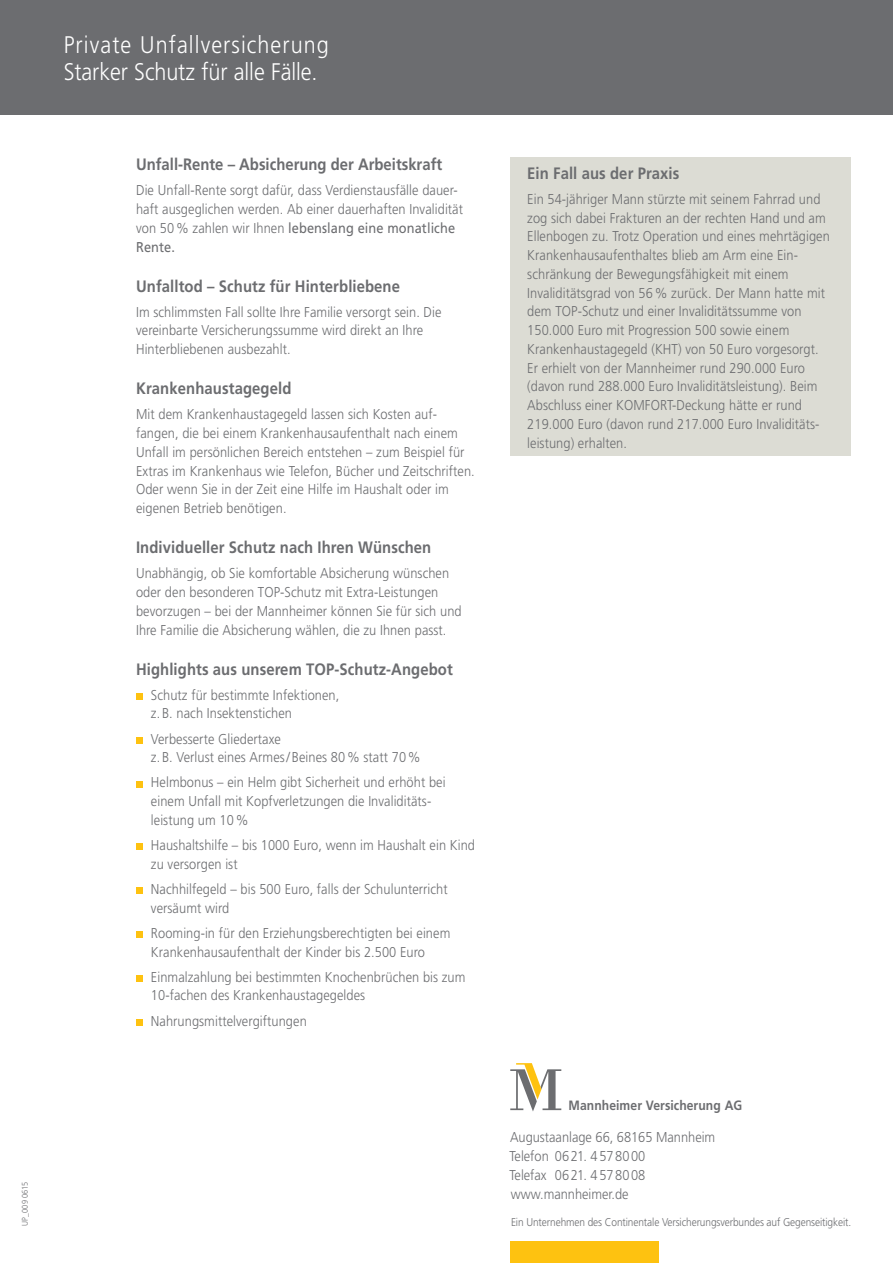
<style>
.page{position:relative;width:893px;height:1263px;background:#fff}
.page>*{position:absolute;margin:0;border:0;box-sizing:border-box;transform-origin:0 0}
.t1{font:300 24px/27px "Frutiger";letter-spacing:.05em;color:#fff;scale:.9 1}
.t2{font:700 16.5px "Frutiger";letter-spacing:.005em;color:#6c6d70;scale:.9 1}
.t3{font:300 14.25px/18.8px "Frutiger";letter-spacing:.005em;color:#6c6d70;scale:.9 1}
.t4{font:700 13.5px "Frutiger";letter-spacing:.005em;color:#6c6d70;scale:.9 1}
.t5{font:300 11.25px "Frutiger";letter-spacing:-.01em;color:#6c6d70;scale:.9 1}
.t6{font:300 8.25px "Frutiger";letter-spacing:.035em;color:#6c6d70;scale:.9 1}
.s1{font-weight:400}
</style>
<div class="page">
<div style="left:510px;top:1242px;width:149px;height:21px;background:#fec210"></div>
<svg style="left:510px;top:1063px;width:51px;height:48px"></svg>
<div style="left:136px;top:693px;width:6px;height:7px;background:#fec210"></div>
<svg style="left:136px;top:737px;width:6px;height:6px"></svg>
<svg style="left:136px;top:781px;width:6px;height:6px"></svg>
<svg style="left:136px;top:844px;width:6px;height:6px"></svg>
<div style="left:136px;top:887px;width:6px;height:7px;background:#fec210"></div>
<div style="left:136px;top:931px;width:6px;height:7px;background:#fec210"></div>
<div style="left:136px;top:975px;width:6px;height:7px;background:#fec210"></div>
<svg style="left:136px;top:1019px;width:6px;height:6px"></svg>
<div style="left:510px;top:157px;width:340px;height:299px;background:#dcdcd4"></div>
<div style="left:0;top:0;width:893px;height:115px;background:#6c6d70"></div>
<p class="t6" style="left:20px;top:1226px;width:51px;rotate:-90deg">UP_009 0615</p>
<h1 class="t1" style="left:64px;top:31px;width:296px">Private Unfallversicherung<br>Starker Schutz für alle Fälle.</h1>
<p class="t2" style="left:136px;top:155px;width:342px">Unfall-Rente – Absicherung der Arbeitskraft</p>
<p class="t3" style="left:136px;top:181px;width:365px">Die Unfall-Rente sorgt dafür, dass Verdienstausfälle dauer&shy;haft ausgeglichen werden. Ab einer dauerhaften Invalidität von 50% zahlen wir Ihnen <span class="s1">lebenslang eine monatliche Rente.</span></p>
<p class="t2" style="left:136px;top:276px;width:295px">Unfalltod – Schutz für Hinterbliebene</p>
<p class="t3" style="left:136px;top:302px;width:341px">Im schlimmsten Fall sollte Ihre Familie versorgt sein. Die vereinbarte Versicherungssumme wird direkt an Ihre<br>Hinterbliebenen ausbezahlt.</p>
<p class="t2" style="left:136px;top:379px;width:174px">Krankenhaustagegeld</p>
<p class="t3" style="left:136px;top:405px;width:378px">Mit dem Krankenhaustagegeld lassen sich Kosten auf&shy;fangen, die bei einem Krankenhausaufenthalt nach einem Unfall im persönlichen Bereich entstehen – zum Beispiel für Extras im Krankenhaus wie Telefon, Bücher und Zeitschriften.<br>Oder wenn Sie in der Zeit eine Hilfe im Haushalt oder im eigenen Betrieb benötigen.</p>
<p class="t2" style="left:136px;top:538px;width:330px">Individueller Schutz nach Ihren Wünschen</p>
<p class="t3" style="left:136px;top:564px;width:363px">Unabhängig, ob Sie komfortable Absicherung wünschen oder den besonderen TOP-Schutz mit Extra-Leistungen bevorzugen – bei der Mannheimer können Sie für sich und Ihre Familie die Absicherung wählen, die zu Ihnen passt.</p>
<p class="t2" style="left:136px;top:659px;width:354px">Highlights aus unserem TOP-Schutz-Angebot</p>
<p class="t3" style="left:151px;top:685px;width:211px">Schutz für bestimmte Infektionen, z.B. nach Insektenstichen</p>
<p class="t3" style="left:151px;top:729px;width:301px">Verbesserte Gliedertaxe<br>z.B. Verlust eines Armes/Beines 80% statt 70%</p>
<p class="t3" style="left:151px;top:773px;width:329px">Helmbonus – ein Helm gibt Sicherheit und erhöht bei einem Unfall mit Kopfverletzungen die Invaliditäts&shy;leistung um 10%</p>
<p class="t3" style="left:151px;top:836px;width:362px">Haushaltshilfe – bis 1000 Euro, wenn im Haushalt ein Kind zu versorgen ist</p>
<p class="t3" style="left:151px;top:880px;width:331px">Nachhilfegeld – bis 500 Euro, falls der Schulunterricht versäumt wird</p>
<p class="t3" style="left:151px;top:923px;width:334px">Rooming-in für den Erziehungsberechtigten bei einem<br>Krankenhausaufenthalt der Kinder bis 2.500 Euro</p>
<p class="t3" style="left:151px;top:967px;width:351px">Einmalzahlung bei bestimmten Knochenbrüchen bis zum<br>10-fachen des Krankenhaustagegeldes</p>
<p class="t3" style="left:151px;top:1011px;width:175px">Nahrungsmittelvergiftungen</p>
<p class="t2" style="left:527px;top:163px;width:171px">Ein Fall aus der Praxis</p>
<p class="t3" style="left:527px;top:189px;width:338px">Ein 54-jähriger Mann stürzte mit seinem Fahrrad und zog sich dabei Frakturen an der rechten Hand und am Ellenbogen zu. Trotz Operation und eines mehrtägigen Krankenhausaufenthaltes blieb am Arm eine Ein&shy;schränkung der Bewegungsfähigkeit mit einem Invaliditätsgrad von 56% zurück. Der Mann hatte mit dem TOP-Schutz und einer Invaliditätssumme von 150.000 Euro mit Progression 500 sowie einem Krankenhaustagegeld (KHT) von 50 Euro vorgesorgt.<br>Er erhielt von der Mannheimer rund 290.000 Euro (davon rund 288.000 Euro Invaliditätsleistung). Beim Abschluss einer KOMFORT-Deckung hätte er rund 219.000 Euro (davon rund 217.000 Euro Invaliditäts&shy;leistung) erhalten.</p>
<p class="t4" style="left:569px;top:1097px;width:194px">Mannheimer Versicherung AG</p>
<p class="t3" style="left:510px;top:1128px;width:230px">Augustaanlage 66, 68165 Mannheim<br>Telefon 0621. 4578000<br>Telefax 0621. 4578008 www.mannheimer.de</p>
<p class="t5" style="left:511px;top:1215px;width:380px">Ein Unternehmen des Continentale Versicherungsverbundes auf Gegenseitigkeit.</p>
</div>
